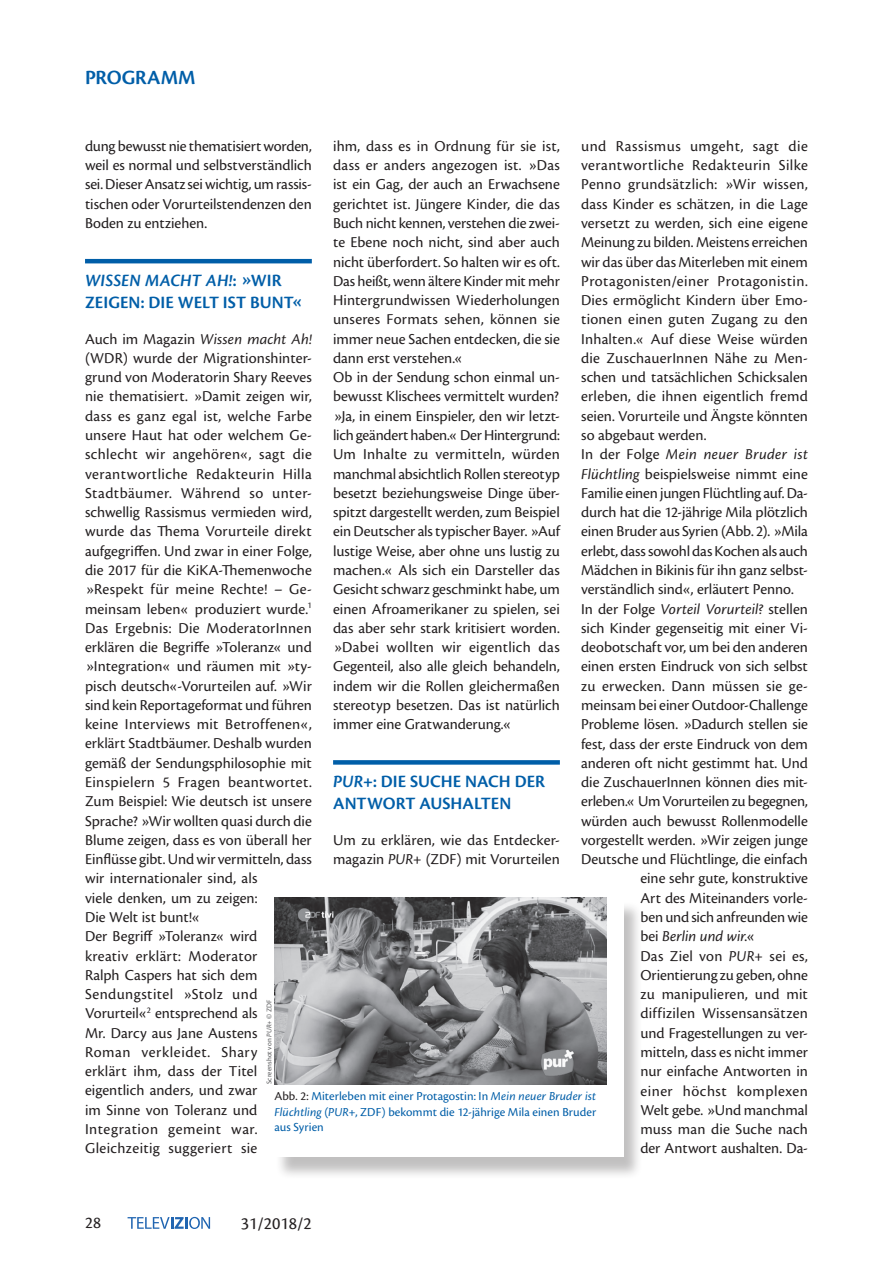
<style>
.page{position:relative;width:893px;height:1263px;background:#fff}
.page>*{position:absolute;margin:0;border:0;box-sizing:border-box;transform-origin:0 0}
.t1{font:600 21px "Cronos Pro";letter-spacing:-.005em;color:#005ea8}
.t2{font:600 18px/22.5px "Cronos Pro";color:#005ea8}
.t3{font:18px "Cronos Pro";color:#231f20}
.t4{font:17.25px "Cronos Pro";color:#231f20}
.t5{font:15.75px/19.4px "Cronos Pro";color:#231f20}
.t6{font:15.75px "Cronos Pro";letter-spacing:.03em;color:#231f20}
.t7{font:15.75px "Cronos Pro";letter-spacing:.025em;color:#231f20}
.t8{font:15.75px "Cronos Pro";letter-spacing:.02em;color:#231f20}
.t9{font:italic 15.75px "Cronos Pro";letter-spacing:.02em;color:#231f20}
.t10{font:italic 15.75px "Cronos Pro";color:#231f20}
.t11{font:12.75px/15.3px "Cronos Pro";letter-spacing:.005em;color:#005ea8;text-align:justify}
.t12{font:7.5px "Cronos Pro";letter-spacing:.015em;color:#57585a}
.s1{font-style:normal}
.s2{font-style:italic}
.s3{color:#231f20}
</style>
<div class="page">
<svg style="left:128px;top:1217px;width:82px;height:12px"></svg>
<div style="left:275px;top:902px;width:368px;height:278px;background:#231f20;opacity:.28"></div>
<div style="left:274px;top:897px;width:349px;height:260px;background:#fff"></div>
<hr style="left:85px;top:259px;width:227px;height:4px;background:#005ea8">
<div style="left:333px;top:760px;width:227px;height:5px;background:#005ea8"></div>
<img style="left:274px;top:897px;width:332px;height:187px">
<h1 class="t1" style="left:85px;top:65px;width:112px">PROGRAMM</h1>
<p class="t5" style="left:333px;top:136px;width:228px">ihm, dass es in Ordnung für sie ist, dass er anders angezogen ist. »Das ist ein Gag, der auch an Erwachsene gerichtet ist. Jüngere Kinder, die das Buch nicht kennen, verstehen die zwei&shy;te Ebene noch nicht, sind aber auch nicht überfordert. So halten wir es oft.<br>Das heißt, wenn ältere Kinder mit mehr Hintergrundwissen Wiederholungen unseres Formats sehen, können sie immer neue Sachen entdecken, die sie dann erst verstehen.«<br>Ob in der Sendung schon einmal un&shy;bewusst Klischees vermittelt wurden? »Ja, in einem Einspieler, den wir letzt&shy;lich geändert haben.« Der Hintergrund:<br>Um Inhalte zu vermitteln, würden manchmal absichtlich Rollen stereotyp besetzt beziehungsweise Dinge über&shy;spitzt dargestellt werden, zum Beispiel ein Deutscher als typischer Bayer. »Auf lustige Weise, aber ohne uns lustig zu machen.« Als sich ein Darsteller das Gesicht schwarz geschminkt habe, um einen Afroamerikaner zu spielen, sei das aber sehr stark kritisiert worden. »Dabei wollten wir eigentlich das Gegenteil, also alle gleich behandeln, indem wir die Rollen gleichermaßen stereotyp besetzen. Das ist natürlich immer eine Gratwanderung.«</p>
<p class="t5" style="left:85px;top:136px;width:228px;text-align:justify">dung bewusst nie thematisiert worden, weil es normal und selbstverständlich sei. Dieser Ansatz sei wichtig, um rassis&shy;tischen oder Vorurteilstendenzen den Boden zu entziehen.</p>
<p class="t6" style="left:581px;top:137px;width:228px">und Rassismus umgeht, sagt die</p>
<p class="t7" style="left:581px;top:156px;width:228px">verantwortliche Redakteurin Silke</p>
<p class="t8" style="left:581px;top:175px;width:228px">Penno grundsätzlich: »Wir wissen,</p>
<p class="t5" style="left:581px;top:194px;width:228px">dass Kinder es schätzen, in die Lage</p>
<p class="t5" style="left:581px;top:213px;width:228px">versetzt zu werden, sich eine eigene</p>
<p class="t5" style="left:581px;top:233px;width:228px">Meinung zu bilden. Meistens erreichen</p>
<p class="t5" style="left:581px;top:252px;width:228px">wir das über das Miterleben mit einem</p>
<p class="t6" style="left:581px;top:272px;width:228px">Protagonisten/einer Protagonistin.</p>
<p class="t5" style="left:581px;top:291px;width:228px">Dies ermöglicht Kindern über Emo-</p>
<p class="t5" style="left:581px;top:310px;width:228px">tionen einen guten Zugang zu den</p>
<p class="t5" style="left:581px;top:329px;width:228px">Inhalten.« Auf diese Weise würden</p>
<p class="t5" style="left:581px;top:348px;width:228px">die ZuschauerInnen Nähe zu Men-</p>
<p class="t5" style="left:581px;top:368px;width:228px">schen und tatsächlichen Schicksalen</p>
<p class="t5" style="left:581px;top:387px;width:228px">erleben, die ihnen eigentlich fremd</p>
<p class="t5" style="left:581px;top:406px;width:228px">seien. Vorurteile und Ängste könnten</p>
<p class="t5" style="left:581px;top:425px;width:127px">so abgebaut werden.</p>
<p class="t9" style="left:581px;top:445px;width:228px"><span class="s1">In der Folge</span> Mein neuer Bruder ist</p>
<p class="t5" style="left:581px;top:464px;width:228px"><span class="s2">Flüchtling</span> beispielsweise nimmt eine</p>
<p class="t5" style="left:581px;top:483px;width:228px">Familie einen jungen Flüchtling auf. Da-</p>
<p class="t5" style="left:581px;top:503px;width:228px">durch hat die 12-jährige Mila plötzlich</p>
<p class="t5" style="left:581px;top:522px;width:228px">einen Bruder aus Syrien (Abb. 2). »Mila</p>
<p class="t5" style="left:581px;top:541px;width:228px">erlebt, dass sowohl das Kochen als auch</p>
<p class="t5" style="left:581px;top:560px;width:228px">Mädchen in Bikinis für ihn ganz selbst-</p>
<p class="t5" style="left:581px;top:580px;width:214px">verständlich sind«, erläutert Penno.</p>
<p class="t5" style="left:581px;top:599px;width:228px">In der Folge <span class="s2">Vorteil Vorurteil?</span> stellen</p>
<p class="t5" style="left:581px;top:618px;width:228px">sich Kinder gegenseitig mit einer Vi-</p>
<p class="t5" style="left:581px;top:638px;width:228px">deobotschaft vor, um bei den anderen</p>
<p class="t5" style="left:581px;top:657px;width:228px">einen ersten Eindruck von sich selbst</p>
<p class="t5" style="left:581px;top:676px;width:228px">zu erwecken. Dann müssen sie ge-</p>
<p class="t5" style="left:581px;top:695px;width:228px">meinsam bei einer Outdoor-Challenge</p>
<p class="t5" style="left:581px;top:715px;width:228px">Probleme lösen. »Dadurch stellen sie</p>
<p class="t5" style="left:581px;top:734px;width:228px">fest, dass der erste Eindruck von dem</p>
<p class="t5" style="left:581px;top:753px;width:228px">anderen oft nicht gestimmt hat. Und</p>
<p class="t5" style="left:581px;top:772px;width:228px">die ZuschauerInnen können dies mit-</p>
<p class="t5" style="left:581px;top:792px;width:228px">erleben.« Um Vorurteilen zu begegnen,</p>
<p class="t5" style="left:581px;top:811px;width:228px">würden auch bewusst Rollenmodelle</p>
<p class="t5" style="left:581px;top:830px;width:228px">vorgestellt werden. »Wir zeigen junge</p>
<p class="t5" style="left:581px;top:850px;width:228px">Deutsche und Flüchtlinge, die einfach</p>
<p class="t5" style="left:640px;top:869px;width:169px">eine sehr gute, konstruktive</p>
<p class="t5" style="left:640px;top:888px;width:169px">Art des Miteinanders vorle-</p>
<p class="t5" style="left:640px;top:907px;width:169px">ben und sich anfreunden wie</p>
<p class="t10" style="left:640px;top:927px;width:117px"><span class="s1">bei</span> Berlin und wir<span class="s1">.«</span></p>
<p class="t5" style="left:640px;top:946px;width:169px">Das Ziel von <span class="s2">PUR+</span> sei es,</p>
<p class="t5" style="left:640px;top:965px;width:169px">Orientierung zu geben, ohne</p>
<p class="t5" style="left:640px;top:985px;width:169px">zu manipulieren, und mit</p>
<p class="t5" style="left:640px;top:1004px;width:169px">diffizilen Wissensansätzen</p>
<p class="t5" style="left:640px;top:1023px;width:169px">und Fragestellungen zu ver-</p>
<p class="t5" style="left:640px;top:1042px;width:169px">mitteln, dass es nicht immer</p>
<p class="t5" style="left:640px;top:1062px;width:169px">nur einfache Antworten in</p>
<p class="t6" style="left:640px;top:1081px;width:169px">einer höchst komplexen</p>
<p class="t5" style="left:640px;top:1100px;width:169px">Welt gebe. »Und manchmal</p>
<p class="t5" style="left:640px;top:1119px;width:169px">muss man die Suche nach</p>
<p class="t5" style="left:640px;top:1139px;width:169px">der Antwort aushalten. Da-</p>
<p class="t2" style="left:85px;top:269px;width:220px"><span class="s2">WISSEN MACHT AH!</span>: »WIR<br>ZEIGEN: DIE WELT IST BUNT«</p>
<p class="t5" style="left:85px;top:329px;width:228px">Auch im Magazin <span class="s2">Wissen macht Ah! </span>(WDR) wurde der Migrationshinter&shy;grund von Moderatorin Shary Reeves nie thematisiert. »Damit zeigen wir, dass es ganz egal ist, welche Farbe unsere Haut hat oder welchem Ge&shy;schlecht wir angehören«, sagt die verantwortliche Redakteurin Hilla<br>Stadtbäumer. Während so unter&shy;schwellig Rassismus vermieden wird, wurde das Thema Vorurteile direkt aufgegriffen. Und zwar in einer Folge, die 2017 für die KiKA-Themenwoche »Respekt für meine Rechte! – Ge&shy;meinsam leben« produziert wurde.<sup>1<br></sup>Das Ergebnis: Die ModeratorInnen erklären die Begriffe »Toleranz« und »Integration« und räumen mit »ty&shy;pisch deutsch«-Vorurteilen auf. »Wir sind kein Reportageformat und führen keine Interviews mit Betroffenen«, erklärt Stadtbäumer. Deshalb wurden gemäß der Sendungsphilosophie mit<br>Einspielern 5 Fragen beantwortet.<br>Zum Beispiel: Wie deutsch ist unsere<br>Sprache? »Wir wollten quasi durch die<br>Blume zeigen, dass es von überall her<br>Einflüsse gibt. Und wir vermitteln, dass wir internationaler sind, als<br>viele denken, um zu zeigen:<br>Die Welt ist bunt!«<br>Der Begriff »Toleranz« wird<br>kreativ erklärt: Moderator<br>Ralph Caspers hat sich dem<br>Sendungstitel »Stolz und<br>Vorurteil«<sup>2</sup> entsprechend als<br>Mr. Darcy aus Jane Austens<br>Roman verkleidet. Shary<br>erklärt ihm, dass der Titel eigentlich anders, und zwar<br>im Sinne von Toleranz und<br>Integration gemeint war.<br>Gleichzeitig suggeriert sie</p>
<p class="t2" style="left:333px;top:770px;width:213px"><span class="s2">PUR+</span>: DIE SUCHE NACH DER<br>ANTWORT AUSHALTEN</p>
<p class="t5" style="left:333px;top:830px;width:228px">Um zu erklären, wie das Entdecker&shy;magazin <span class="s2">PUR+</span> (ZDF) mit Vorurteilen</p>
<p class="t12" style="left:265px;top:1084px;width:86px;rotate:-90deg">Screenshot von <span class="s2">PUR+</span> © ZDF</p>
<p class="t11" style="left:274px;top:1089px;width:323px"><span class="s3">Abb. 2:</span> Miterleben mit einer Protagostin: In <span class="s2">Mein neuer Bruder ist Flüchtling</span> (<span class="s2">PUR+</span>, ZDF) bekommt die 12-jährige Mila einen Bruder aus Syrien</p>
<p class="t4" style="left:85px;top:1213px;width:17px">28</p>
<p class="t3" style="left:241px;top:1213px;width:73px">31/2018/2</p>
</div>
